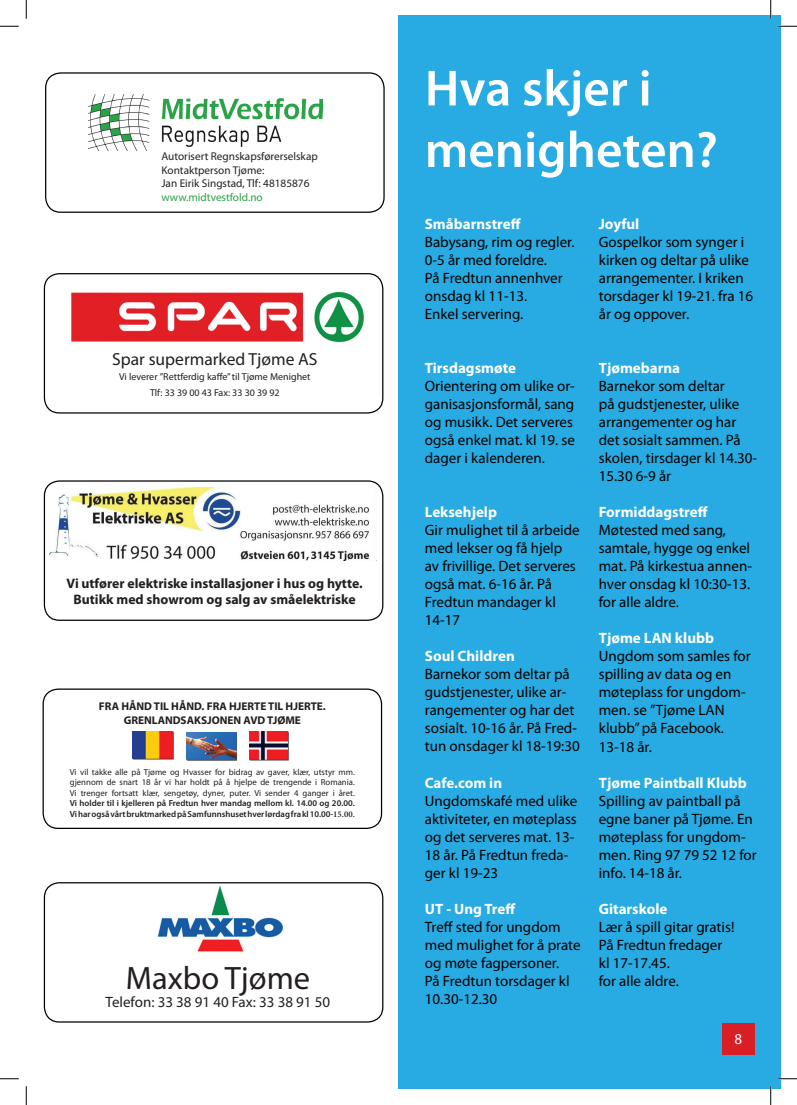
<style>
.page{position:relative;width:797px;height:1105px;background:#fff}
.page>*{position:absolute;margin:0;border:0;box-sizing:border-box;transform-origin:0 0}
.t1{font:600 51.25px/61.5px "Myriad Pro";color:#fff}
.t2{font:32.5px "Myriad Pro";color:#231f20}
.t3{font:17.5px "Myriad Pro";color:#231f20}
.t4{font:15px/18px "Myriad Pro";color:#000}
.t5{font:700 15px "Myriad Pro";color:#fff}
.t6{font:15px "Myriad Pro";color:#231f20}
.t7{font:15px "Myriad Pro";color:#fff}
.t8{font:700 13.75px/16.5px "Myriad Pro";color:#231f20;text-align:center}
.t9{font:11.25px/13.5px "Myriad Pro";color:#231f20}
.t10{font:700 11.25px/13.5px "Myriad Pro";color:#231f20;text-align:center}
.t11{font:11.25px "Myriad Pro";color:#2da047}
.t12{font:10px/15.5px "Myriad Pro";color:#231f20;text-align:center}
.t13{font:700 9.62px "Verdana";letter-spacing:.005em;color:#040503;scale:.89 1}
.t14{font:8.75px/10.5px "Myriad Pro";color:#231f20;text-align:justify}
.t15{font:600 8.75px/10.5px "Myriad Pro";color:#231f20}
.s1{font-family:"Minion Pro"}
</style>
<div class="page">
<img style="left:88px;top:94px;width:234px;height:57px">
<div style="left:45px;top:72px;width:339px;height:141px;border:1px solid #000;border-radius:15px"></div>
<img style="left:158px;top:886px;width:125px;height:66px">
<img style="left:71px;top:291px;width:293px;height:51px">
<div style="left:398px;top:16px;width:383px;height:1073px;background:#27abe2"></div>
<div style="left:722px;top:1023px;width:32px;height:31px;background:#d81f26"></div>
<div style="left:44px;top:273px;width:339px;height:141px;border:1px solid #000;border-radius:15px"></div>
<div style="left:44px;top:882px;width:339px;height:141px;border:1px solid #000;border-radius:15px"></div>
<img style="left:132px;top:732px;width:42px;height:28px">
<img style="left:187px;top:733px;width:49px;height:27px">
<img style="left:250px;top:732px;width:39px;height:28px">
<div style="left:43px;top:688px;width:339px;height:141px;border:1px solid #000;border-radius:15px"></div>
<div style="left:44px;top:480px;width:339px;height:141px;border:1px solid #000;border-radius:15px"></div>
<img style="left:50px;top:488px;width:327px;height:73px">
<svg style="left:0;top:25px;width:19px;height:2px"></svg>
<svg style="left:778px;top:25px;width:19px;height:2px"></svg>
<svg style="left:0;top:1078px;width:19px;height:1px"></svg>
<svg style="left:778px;top:1078px;width:19px;height:1px"></svg>
<svg style="left:25px;top:0;width:2px;height:19px"></svg>
<svg style="left:25px;top:1086px;width:2px;height:19px"></svg>
<svg style="left:770px;top:0;width:1px;height:19px"></svg>
<svg style="left:770px;top:1086px;width:1px;height:19px"></svg>
<p class="t9" style="left:161px;top:150px;width:158px">Autorisert Regnskapsførerselskap<br>Kontaktperson Tjøme:<br>Jan Eirik Singstad, Tlf: 48185876</p>
<p class="t11" style="left:161px;top:190px;width:103px">www.midtvestfold.no</p>
<p class="t13" style="left:162px;top:167px;width:187px">Autorisert Regnskapsførerselskap</p>
<p class="t3" style="left:112px;top:348px;width:196px">Spar supermarked Tjøme AS</p>
<p class="t12" style="left:119px;top:369px;width:193px">Vi leverer ”Rettferdig kaffe” til Tjøme Menighet<br>Tlf: 33 39 00 43 Fax: 33 30 39 92</p>
<p class="t8" style="left:67px;top:575px;width:297px">Vi utfører elektriske installasjoner i hus og hytte.<br>Butikk med showrom og salg av småelektriske</p>
<p class="t10" style="left:99px;top:699px;width:228px">FRA HÅND TIL HÅND. FRA HJERTE TIL HJERTE.<br>GRENLANDSAKSJONEN AVD TJØME</p>
<p class="t14" style="left:70px;top:767px;width:286px">Vi vil takke alle på Tjøme og Hvasser for bidrag av gaver, klær, utstyr mm. gjennom de snart 18 år vi har holdt på å hjelpe de trengende i Romania.<br>Vi trenger fortsatt klær, sengetøy, dyner, puter. Vi sender 4 ganger i året.</p>
<p class="t15" style="left:70px;top:798px;width:286px">Vi holder til i kjelleren på Fredtun hver mandag mellom kl. 14.00 og 20.00.<br>Vi har også vårt bruktmarked på Samfunnshuset hver lørdag fra kl 10.00-<span class="s1">15.00.</span></p>
<h2 class="t2" style="left:126px;top:958px;width:186px">Maxbo Tjøme</h2>
<p class="t6" style="left:106px;top:992px;width:226px">Telefon: 33 38 91 40 Fax: 33 38 91 50</p>
<h1 class="t1" style="left:425px;top:56px;width:294px">Hva skjer i menigheten?</h1>
<p class="t5" style="left:425px;top:215px;width:97px">Småbarnstreff</p>
<p class="t4" style="left:425px;top:233px;width:151px">Babysang, rim og regler.<br>0-5 år med foreldre.<br>På Fredtun annenhver onsdag kl 11-13.<br>Enkel servering.</p>
<p class="t5" style="left:425px;top:359px;width:93px">Tirsdagsmøte</p>
<p class="t4" style="left:425px;top:377px;width:152px">Orientering om ulike or&shy;ganisasjonsformål, sang og musikk. Det serveres også enkel mat. kl 19. se dager i kalenderen.</p>
<p class="t5" style="left:425px;top:503px;width:74px">Leksehjelp</p>
<p class="t4" style="left:425px;top:521px;width:156px">Gir mulighet til å arbeide med lekser og få hjelp av frivillige. Det serveres også mat. 6-16 år. På<br>Fredtun mandager kl<br>14-17</p>
<p class="t5" style="left:425px;top:647px;width:91px">Soul Children</p>
<p class="t4" style="left:425px;top:665px;width:156px">Barnekor som deltar på gudstjenester, ulike ar&shy;rangementer og har det sosialt. 10-16 år. På Fred&shy;tun onsdager kl 18-19:30</p>
<p class="t5" style="left:425px;top:773px;width:79px">Cafe.com in</p>
<p class="t4" style="left:425px;top:791px;width:154px">Ungdomskafé med ulike aktiviteter, en møteplass og det serveres mat. 13-<br>18 år. På Fredtun freda&shy;ger kl 19-23</p>
<p class="t5" style="left:425px;top:899px;width:92px">UT - Ung Treff</p>
<p class="t4" style="left:425px;top:917px;width:157px">Treff sted for ungdom med mulighet for å prate og møte fagpersoner.<br>På Fredtun torsdager kl<br>10.30-12.30</p>
<p class="t5" style="left:599px;top:215px;width:42px">Joyful</p>
<p class="t4" style="left:599px;top:233px;width:156px">Gospelkor som synger i kirken og deltar på ulike arrangementer. I kriken torsdager kl 19-21. fra 16 år og oppover.</p>
<p class="t5" style="left:599px;top:359px;width:83px">Tjømebarna</p>
<p class="t4" style="left:599px;top:377px;width:160px">Barnekor som deltar<br>på gudstjenester, ulike arrangementer og har det sosialt sammen. På skolen, tirsdager kl 14.30-<br>15.30 6-9 år</p>
<p class="t5" style="left:599px;top:503px;width:110px">Formiddagstreff</p>
<p class="t4" style="left:599px;top:521px;width:155px">Møtested med sang, samtale, hygge og enkel mat. På kirkestua annen&shy;hver onsdag kl 10:30-13. for alle aldre.</p>
<p class="t5" style="left:599px;top:629px;width:117px">Tjøme LAN klubb</p>
<p class="t4" style="left:599px;top:647px;width:153px">Ungdom som samles for spilling av data og en møteplass for ungdom&shy;men. se ”Tjøme LAN klubb” på Facebook.<br>13-18 år.</p>
<p class="t5" style="left:599px;top:773px;width:149px">Tjøme Paintball Klubb</p>
<p class="t4" style="left:599px;top:791px;width:159px">Spilling av paintball på egne baner på Tjøme. En møteplass for ungdom&shy;men. Ring 97 79 52 12 for info. 14-18 år.</p>
<p class="t5" style="left:599px;top:899px;width:70px">Gitarskole</p>
<p class="t4" style="left:599px;top:917px;width:137px">Lær å spill gitar gratis!<br>På Fredtun fredager kl 17-17.45.<br>for alle aldre.</p>
<p class="t7" style="left:734px;top:1029px;width:9px">8</p>
</div>
